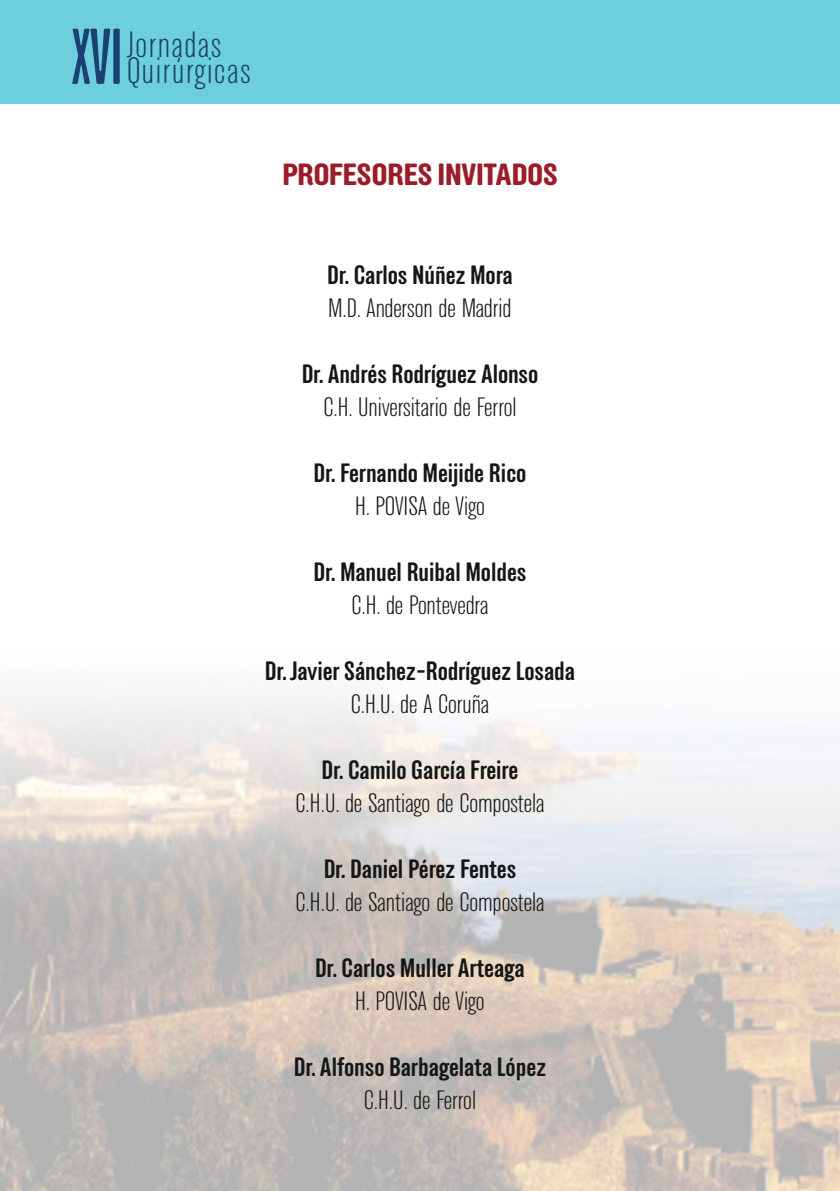
<style>
.page{position:relative;width:840px;height:1191px;background:#fff}
.page>*{position:absolute;margin:0;border:0;box-sizing:border-box;transform-origin:0 0}
.t1{font:300 35.8px/26.8px "Elderkin";letter-spacing:.045em;color:#1b4173;scale:1.05 1}
.t2{font:700 30px "Elderkin";color:#9c1d2a;scale:1.09 1}
.t3{font:500 26px "Elderkin";color:#151616;scale:1.09 1}
.t4{font:300 26px "Elderkin";color:#151616;scale:1.09 1}
.s1{font-weight:400;font-stretch:extra-condensed;font-size:77.4px}
</style>
<div class="page">
<div style="left:0;top:0;width:839px;height:103px;background:#6dcfdd"></div>
<h1 class="t1" style="left:127px;top:31px;width:119px;text-indent:-55px"><span class="s1">XVI</span>Jornadas<br>Quirúrgicas</h1>
<p class="t2" style="left:282px;top:157px;width:254px">PROFESORES INVITADOS</p>
<p class="t3" style="left:327px;top:260px;width:171px">Dr. Carlos Núñez Mora</p>
<p class="t4" style="left:328px;top:293px;width:170px">M.D. Anderson de Madrid</p>
<p class="t3" style="left:301px;top:359px;width:218px">Dr. Andrés Rodríguez Alonso</p>
<p class="t4" style="left:323px;top:392px;width:178px">C.H. Universitario de Ferrol</p>
<p class="t3" style="left:313px;top:458px;width:196px">Dr. Fernando Meijide Rico</p>
<p class="t4" style="left:355px;top:491px;width:120px">H. POVISA de Vigo</p>
<p class="t3" style="left:313px;top:557px;width:197px">Dr. Manuel Ruibal Moldes</p>
<p class="t4" style="left:351px;top:590px;width:127px">C.H. de Pontevedra</p>
<p class="t3" style="left:265px;top:656px;width:286px">Dr. Javier Sánchez-Rodríguez Losada</p>
<p class="t4" style="left:350px;top:689px;width:128px">C.H.U. de A Coruña</p>
<p class="t3" style="left:321px;top:755px;width:182px">Dr. Camilo García Freire</p>
<p class="t4" style="left:295px;top:788px;width:230px">C.H.U. de Santiago de Compostela</p>
<p class="t3" style="left:323px;top:854px;width:178px">Dr. Daniel Pérez Fentes</p>
<p class="t4" style="left:295px;top:887px;width:230px">C.H.U. de Santiago de Compostela</p>
<p class="t3" style="left:315px;top:953px;width:194px">Dr. Carlos Muller Arteaga</p>
<p class="t4" style="left:355px;top:986px;width:120px">H. POVISA de Vigo</p>
<p class="t3" style="left:294px;top:1052px;width:233px">Dr. Alfonso Barbagelata López</p>
<p class="t4" style="left:363px;top:1085px;width:104px">C.H.U. de Ferrol</p>
</div>
